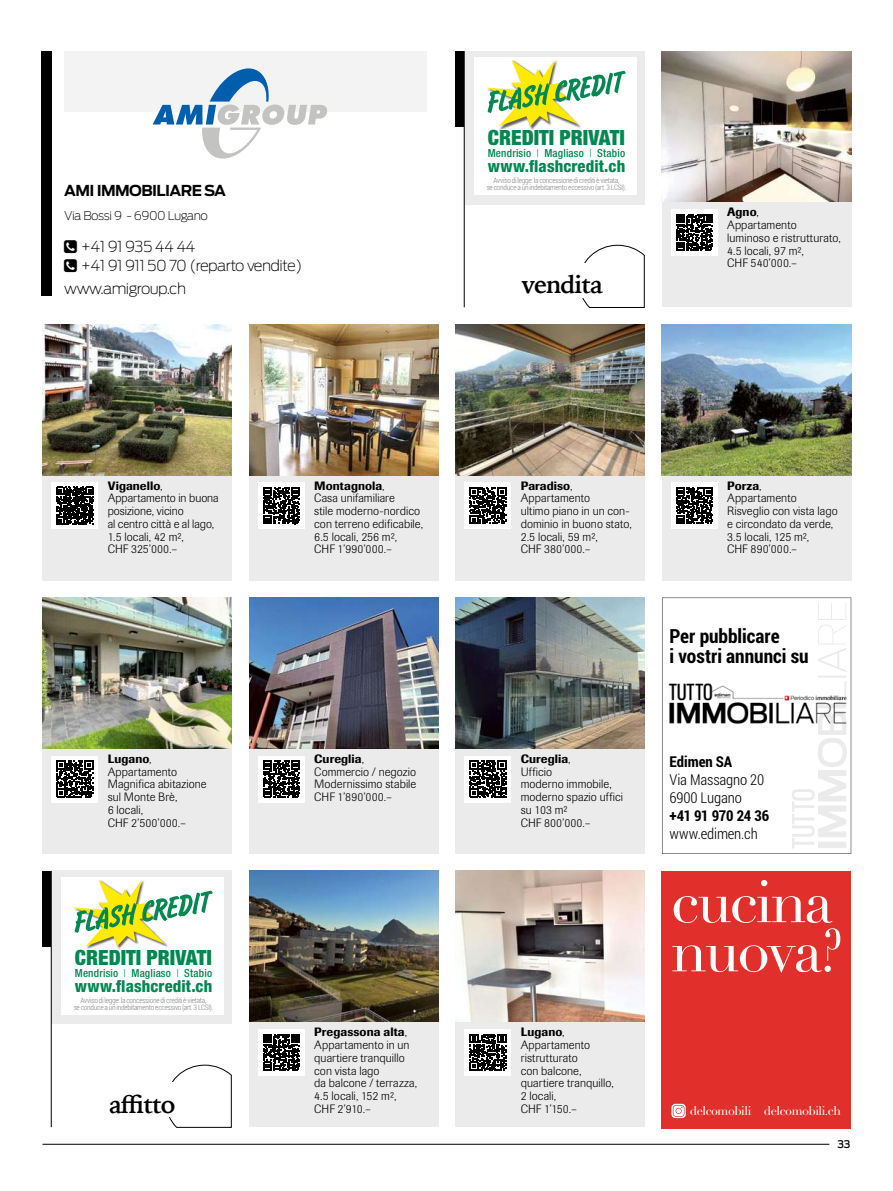
<style>
.page{position:relative;width:893px;height:1191px;background:#fff}
.page>*{position:absolute;margin:0;border:0;box-sizing:border-box;transform-origin:0 0}
.t1{font:58.95px/49.2px "Didot";letter-spacing:-.04em;color:#fff}
.t2{font:700 24.6px "Iowan Old Style";letter-spacing:-.04em;color:#000}
.t3{font:900 condensed 21px "Helvetica Neue";color:#008752}
.t4{font:700 19.5px/19.5px "Roboto Condensed";color:#000}
.t5{font:800 condensed 16.5px "Helvetica Neue LT Std";letter-spacing:.005em;color:#008752}
.t6{font:200 15px/19.5px "Ford Antenna";letter-spacing:-.04em;color:#000}
.t7{font:300 15px/18px "Roboto Condensed";letter-spacing:-.01em;color:#000}
.t8{font:700 15px "Roboto Condensed";letter-spacing:-.01em;color:#000}
.t9{font:700 15px "Ford Antenna";letter-spacing:-.04em;color:#000}
.t10{font:12.45px "Didot";letter-spacing:-.04em;color:#fff}
.t11{font:300 12px/12.8px "Imago";letter-spacing:.005em;color:#000}
.t12{font:200 12px "Ford Antenna";letter-spacing:-.04em;color:#000}
.t13{font:500 condensed 11.1px "Helvetica Neue LT Std";letter-spacing:.015em;color:#008752}
.t14{font:500 10.5px "Ford Antenna";color:#000}
.t15{font:300 7.5px/7.5px "Roboto Condensed";letter-spacing:-.025em;color:#868483;text-align:center}
.s1{font-weight:300}
.s2{font-weight:500}
</style>
<div class="page">
<div style="left:51px;top:871px;width:181px;height:153px;background:#ebebeb"></div>
<div style="left:62px;top:877px;width:162px;height:137px;background:#fff"></div>
<img style="left:86px;top:946px;width:82px;height:3px">
<svg style="left:73px;top:880px;width:140px;height:66px"></svg>
<hr style="left:51px;top:871px;width:1px;height:256px;background:#000">
<div style="left:43px;top:871px;width:8px;height:75px;background:#000"></div>
<svg style="left:169px;top:1064px;width:63px;height:63px"></svg>
<div style="left:109px;top:1082px;width:90px;height:35px;background:#fff"></div>
<div style="left:249px;top:1003px;width:189px;height:124px;background:#ebebeb"></div>
<img style="left:249px;top:871px;width:189px;height:150px">
<div style="left:258px;top:1029px;width:47px;height:46px;background:#fff"></div>
<svg style="left:263px;top:1034px;width:37px;height:36px"></svg>
<div style="left:455px;top:1003px;width:190px;height:124px;background:#ebebeb"></div>
<img style="left:455px;top:871px;width:190px;height:150px">
<div style="left:464px;top:1029px;width:47px;height:46px;background:#fff"></div>
<svg style="left:470px;top:1034px;width:36px;height:36px"></svg>
<div style="left:464px;top:51px;width:181px;height:153px;background:#ebebeb"></div>
<div style="left:475px;top:57px;width:162px;height:138px;background:#fff"></div>
<img style="left:499px;top:126px;width:82px;height:4px">
<svg style="left:486px;top:60px;width:140px;height:66px"></svg>
<hr style="left:464px;top:51px;width:1px;height:256px;background:#000">
<div style="left:455px;top:51px;width:9px;height:75px;background:#000"></div>
<svg style="left:582px;top:245px;width:63px;height:63px"></svg>
<div style="left:522px;top:263px;width:90px;height:34px;background:#fff"></div>
<div style="left:662px;top:184px;width:189px;height:123px;background:#ebebeb"></div>
<img style="left:662px;top:51px;width:189px;height:151px">
<div style="left:671px;top:209px;width:47px;height:47px;background:#fff"></div>
<svg style="left:676px;top:214px;width:37px;height:37px"></svg>
<div style="left:661px;top:871px;width:189px;height:257px;background:#e1302c"></div>
<svg style="left:671px;top:1103px;width:15px;height:15px"></svg>
<div style="left:43px;top:457px;width:189px;height:123px;background:#ebebeb"></div>
<img style="left:43px;top:324px;width:189px;height:151px">
<div style="left:52px;top:482px;width:46px;height:47px;background:#fff"></div>
<svg style="left:56px;top:487px;width:38px;height:37px"></svg>
<div style="left:249px;top:457px;width:189px;height:123px;background:#ebebeb"></div>
<img style="left:249px;top:324px;width:189px;height:151px">
<div style="left:258px;top:482px;width:47px;height:47px;background:#fff"></div>
<svg style="left:263px;top:487px;width:37px;height:37px"></svg>
<div style="left:455px;top:457px;width:190px;height:123px;background:#ebebeb"></div>
<img style="left:455px;top:324px;width:190px;height:151px">
<div style="left:464px;top:482px;width:47px;height:47px;background:#fff"></div>
<svg style="left:470px;top:487px;width:36px;height:37px"></svg>
<div style="left:662px;top:457px;width:189px;height:123px;background:#ebebeb"></div>
<img style="left:662px;top:324px;width:189px;height:151px">
<div style="left:671px;top:482px;width:47px;height:47px;background:#fff"></div>
<svg style="left:676px;top:487px;width:37px;height:37px"></svg>
<div style="left:43px;top:730px;width:189px;height:124px;background:#ebebeb"></div>
<img style="left:43px;top:597px;width:189px;height:151px">
<div style="left:52px;top:755px;width:46px;height:47px;background:#fff"></div>
<svg style="left:57px;top:760px;width:36px;height:37px"></svg>
<div style="left:249px;top:730px;width:189px;height:124px;background:#ebebeb"></div>
<img style="left:249px;top:597px;width:189px;height:151px">
<div style="left:258px;top:755px;width:47px;height:47px;background:#fff"></div>
<svg style="left:263px;top:760px;width:37px;height:37px"></svg>
<div style="left:455px;top:730px;width:190px;height:124px;background:#ebebeb"></div>
<img style="left:455px;top:597px;width:190px;height:151px">
<div style="left:464px;top:755px;width:47px;height:47px;background:#fff"></div>
<svg style="left:470px;top:760px;width:36px;height:37px"></svg>
<svg style="left:662px;top:597px;width:189px;height:257px"></svg>
<div style="left:64px;top:51px;width:363px;height:61px;background:#f3f3f3"></div>
<div style="left:41px;top:51px;width:11px;height:245px;background:#000"></div>
<svg style="left:153px;top:68px;width:174px;height:91px"></svg>
<hr style="left:43px;top:1144px;width:786px;height:1px;background:#000">
<img style="left:662px;top:675px;width:188px;height:55px">
<p class="t9" style="left:64px;top:177px;width:163px">AMI IMMOBILIARE SA</p>
<p class="t12" style="left:64px;top:206px;width:145px">Via Bossi 9 - 6900 Lugano</p>
<p class="t6" style="left:81px;top:234px;width:223px">+41 91 935 44 44<br>+41 91 911 50 70 (reparto vendite)</p>
<p class="t6" style="left:64px;top:276px;width:123px">www.amigroup.ch</p>
<h3 class="t3" style="left:488px;top:121px;width:139px">CREDITI PRIVATI</h3>
<p class="t13" style="left:488px;top:147px;width:139px">Mendrisio <span class="s1">|</span> Magliaso <span class="s1">|</span> Stabio</p>
<h3 class="t5" style="left:488px;top:156px;width:139px">www.flashcredit.ch</h3>
<p class="t15" style="left:487px;top:176px;width:141px">Avvisodi legge: laconcessione di crediti è vietata,<br>se conduce a unindebitamento eccessivo (art. 3 LCSI).</p>
<h2 class="t2" style="left:522px;top:262px;width:83px">vendita</h2>
<p class="t11" style="left:727px;top:206px;width:115px"><span class="s2">Agno</span>,<br>Appartamento luminoso e ristrutturato,<br>4.5 locali, 97 m²,<br>CHF 540’000.–</p>
<p class="t11" style="left:108px;top:479px;width:112px"><span class="s2">Viganello</span>,<br>Appartamento in buona posizione, vicino<br>al centro città e al lago,<br>1.5 locali, 42 m²,<br>CHF 325’000.–</p>
<p class="t11" style="left:314px;top:479px;width:111px"><span class="s2">Montagnola</span>,<br>Casa unifamiliare<br>stile moderno-nordico con terreno edificabile,<br>6.5 locali, 256 m²,<br>CHF 1’990’000.–</p>
<p class="t11" style="left:521px;top:479px;width:113px"><span class="s2">Paradiso</span>,<br>Appartamento<br>ultimo piano in un con&shy;dominio in buono stato,<br>2.5 locali, 59 m²,<br>CHF 380’000.–</p>
<p class="t11" style="left:727px;top:479px;width:112px"><span class="s2">Porza</span>,<br>Appartamento<br>Risveglio con vista lago e circondato da verde,<br>3.5 locali, 125 m²,<br>CHF 890’000.–</p>
<p class="t11" style="left:108px;top:752px;width:100px"><span class="s2">Lugano</span>,<br>Appartamento<br>Magnifica abitazione sul Monte Brè,<br>6 locali,<br>CHF 2’500’000.–</p>
<p class="t11" style="left:314px;top:752px;width:104px"><span class="s2">Cureglia</span>,<br>Commercio / negozio<br>Modernissimo stabile<br>CHF 1’890’000.–</p>
<p class="t11" style="left:521px;top:752px;width:104px"><span class="s2">Cureglia</span>,<br>Ufficio<br>moderno immobile, moderno spazio uffici su 103 m²<br>CHF 800’000.–</p>
<h3 class="t3" style="left:75px;top:940px;width:139px">CREDITI PRIVATI</h3>
<p class="t13" style="left:75px;top:966px;width:139px">Mendrisio <span class="s1">|</span> Magliaso <span class="s1">|</span> Stabio</p>
<h3 class="t5" style="left:75px;top:976px;width:139px">www.flashcredit.ch</h3>
<p class="t15" style="left:74px;top:996px;width:141px">Avvisodi legge: laconcessione di crediti è vietata,<br>se conduce a unindebitamento eccessivo (art. 3 LCSI).</p>
<h2 class="t2" style="left:109px;top:1081px;width:68px">affitto</h2>
<p class="t11" style="left:314px;top:1026px;width:104px"><span class="s2">Pregassona alta</span>,<br>Appartamento in un quartiere tranquillo con vista lago<br>da balcone / terrazza,<br>4.5 locali, 152 m²,<br>CHF 2’910.–</p>
<p class="t11" style="left:521px;top:1026px;width:95px"><span class="s2">Lugano</span>,<br>Appartamento ristrutturato<br>con balcone, quartiere tranquillo,<br>2 locali,<br>CHF 1’150.–</p>
<h3 class="t4" style="left:669px;top:626px;width:141px">Per pubblicare<br>i vostri annunci su</h3>
<p class="t8" style="left:669px;top:751px;width:64px">Edimen SA</p>
<p class="t7" style="left:669px;top:770px;width:96px">Via Massagno 20<br>6900 Lugano</p>
<p class="t8" style="left:669px;top:805px;width:101px">+41 91 970 24 36</p>
<p class="t7" style="left:669px;top:824px;width:90px">www.edimen.ch</p>
<h1 class="t1" style="left:671px;top:878px;width:174px">cucina nuova?</h1>
<p class="t10" style="left:690px;top:1103px;width:153px">delcomobili delcomobili.ch</p>
<p class="t14" style="left:838px;top:1135px;width:14px">33</p>
</div>
